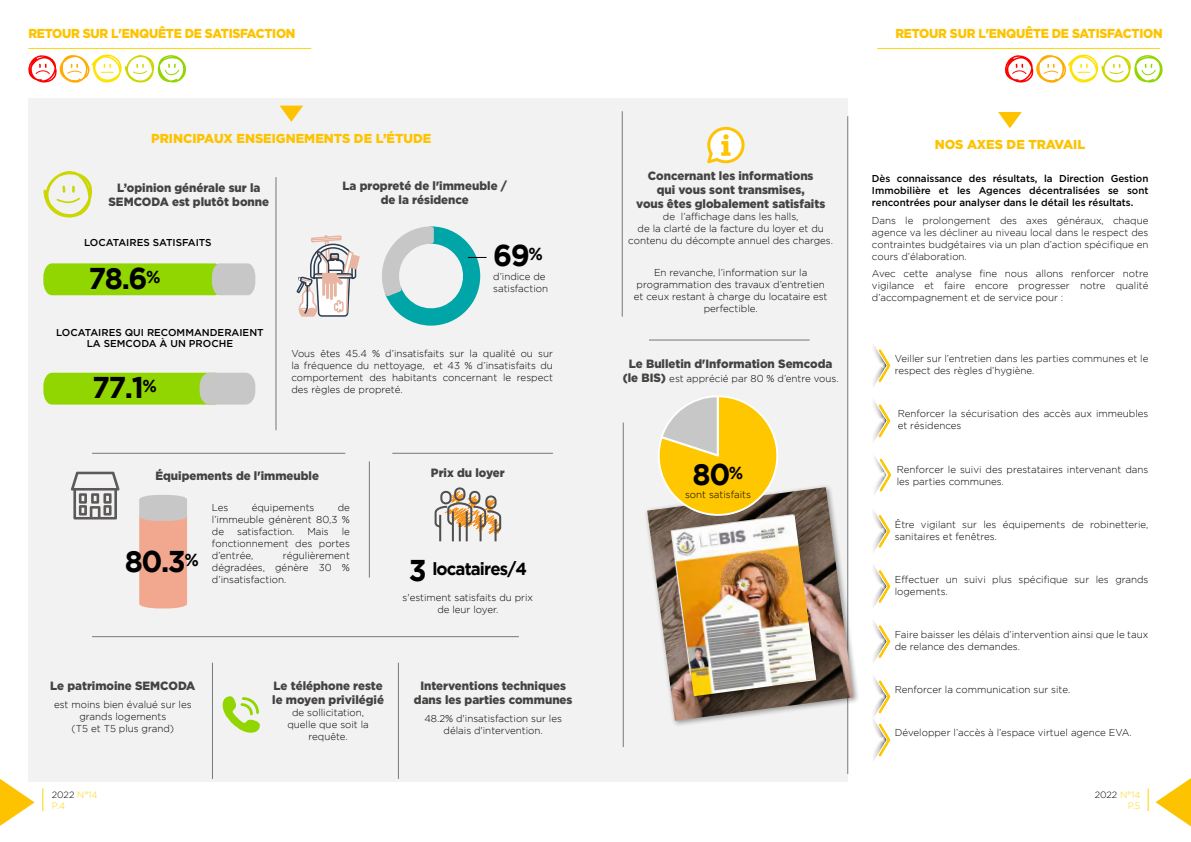
<style>
.page{position:relative;width:1191px;height:842px;background:#fff}
.page>*{position:absolute;margin:0;border:0;box-sizing:border-box;transform-origin:0 0}
.t1{font:700 30px "Gotham";letter-spacing:-.05em;color:#000;scale:.96 1}
.t2{font:700 17.5px "Gotham";letter-spacing:-.05em;color:#000;scale:.96 1}
.t3{font:900 13px "Gotham";letter-spacing:-.02em;color:#fdc300;scale:.94 1}
.t4{font:900 13px "Gotham";color:#fdc300}
.t5{font:900 12px/14px "Gotham";color:#454342;text-align:center;scale:.96 1}
.t6{font:300 10px/12px "Gotham";color:#000}
.t7{font:500 10px/12px "Gotham";color:#000;text-align:center}
.t8{font:300 9.1px/11px "Gotham";color:#ffd309}
.s1{font-weight:900;font-size:12px;color:#454342}
.s2{font-size:30px}
.s3{color:#000}
</style>
<div class="page">
<div style="left:28px;top:99px;width:820px;height:683px;background:#f2f2f2"></div>
<hr style="left:28px;top:48px;width:283px;height:1px;background:#ffd309">
<hr style="left:877px;top:48px;width:283px;height:1px;background:#ffd309">
<svg style="left:28px;top:54px;width:158px;height:29px"></svg>
<svg style="left:1005px;top:54px;width:157px;height:29px"></svg>
<svg style="left:43px;top:171px;width:49px;height:46px"></svg>
<svg style="left:280px;top:106px;width:23px;height:16px"></svg>
<svg style="left:998px;top:112px;width:23px;height:16px"></svg>
<hr style="left:275px;top:177px;width:1px;height:253px;background:#73797c">
<hr style="left:847px;top:116px;width:1px;height:658px;background:#73797c">
<hr style="left:212px;top:663px;width:1px;height:116px;background:#73797c">
<hr style="left:398px;top:663px;width:1px;height:116px;background:#73797c">
<hr style="left:369px;top:461px;width:1px;height:117px;background:#73797c">
<hr style="left:92px;top:453px;width:253px;height:1px;background:#73797c">
<hr style="left:392px;top:453px;width:161px;height:1px;background:#73797c">
<hr style="left:649px;top:339px;width:160px;height:1px;background:#73797c">
<hr style="left:92px;top:636px;width:427px;height:1px;background:#73797c">
<svg style="left:139px;top:495px;width:48px;height:113px;background:#e8af9c"></svg>
<svg style="left:43px;top:373px;width:212px;height:32px;background:#a0d337"></svg>
<svg style="left:43px;top:263px;width:212px;height:32px;background:#9dd32c"></svg>
<svg style="left:296px;top:235px;width:64px;height:82px"></svg>
<svg style="left:382px;top:226px;width:104px;height:100px"></svg>
<svg style="left:71px;top:472px;width:48px;height:47px"></svg>
<svg style="left:434px;top:487px;width:68px;height:55px"></svg>
<svg style="left:222px;top:696px;width:38px;height:37px"></svg>
<svg style="left:707px;top:127px;width:37px;height:36px"></svg>
<div style="left:644px;top:484px;width:216px;height:244px;background:#000;opacity:.4"></div>
<img style="left:647px;top:487px;width:206px;height:234px">
<img style="left:672px;top:515px;width:144px;height:181px">
<svg style="left:657px;top:396px;width:122px;height:121px"></svg>
<svg style="left:873px;top:344px;width:18px;height:43px"></svg>
<svg style="left:873px;top:399px;width:18px;height:43px"></svg>
<svg style="left:874px;top:456px;width:18px;height:39px"></svg>
<svg style="left:873px;top:510px;width:18px;height:42px"></svg>
<svg style="left:873px;top:565px;width:18px;height:43px"></svg>
<svg style="left:873px;top:620px;width:18px;height:43px"></svg>
<svg style="left:873px;top:675px;width:18px;height:86px"></svg>
<hr style="left:622px;top:111px;width:1px;height:206px;background:#73797c">
<hr style="left:623px;top:423px;width:1px;height:324px;background:#73797c">
<svg style="left:43px;top:788px;width:1px;height:23px"></svg>
<svg style="left:1147px;top:788px;width:1px;height:23px"></svg>
<svg style="left:0;top:779px;width:35px;height:47px"></svg>
<svg style="left:1155px;top:778px;width:36px;height:48px"></svg>
<h3 class="t3" style="left:28px;top:26px;width:286px">RETOUR SUR L'ENQUÊTE DE SATISFACTION</h3>
<h3 class="t3" style="left:895px;top:26px;width:286px">RETOUR SUR L'ENQUÊTE DE SATISFACTION</h3>
<h3 class="t4" style="left:151px;top:130px;width:282px">PRINCIPAUX ENSEIGNEMENTS DE L’ÉTUDE</h3>
<p class="t5" style="left:108px;top:181px;width:169px">L’opinion générale sur la<br>SEMCODA est plutôt bonne</p>
<p class="t7" style="left:84px;top:236px;width:129px">LOCATAIRES SATISFAITS</p>
<h1 class="t1" style="left:89px;top:261px;width:76px">78.6<sup>%</sup></h1>
<p class="t7" style="left:56px;top:327px;width:209px;line-height:11px">LOCATAIRES QUI RECOMMANDERAIENT<br>LA SEMCODA À UN PROCHE</p>
<h1 class="t1" style="left:92px;top:370px;width:69px">77.1<sup>%</sup></h1>
<p class="t5" style="left:342px;top:179px;width:173px">La propreté de l'immeuble / de la résidence</p>
<p class="t5" style="left:636px;top:168px;width:198px">Concernant les informations<br>qui vous sont transmises,<br>vous êtes globalement satisfaits</p>
<p class="t6" style="left:628px;top:210px;width:206px;text-align:center">de l’affichage dans les halls,<br>de la clarté de la facture du loyer et du contenu du décompte annuel des charges.</p>
<p class="t6" style="left:634px;top:266px;width:195px;text-align:center">En revanche, l’information sur la programmation des travaux d’entretien et ceux restant à charge du locataire est perfectible.</p>
<h1 class="t1" style="left:493px;top:238px;width:53px">69<sup>%</sup></h1>
<p class="t6" style="left:493px;top:270px;width:56px">d’indice de satisfaction</p>
<p class="t6" style="left:291px;top:347px;width:263px;text-align:justify">Vous êtes 45.4 % d’insatisfaits sur la qualité ou sur la fréquence du nettoyage, et 43 % d’insatisfaits du comportement des habitants concernant le respect des règles de propreté.</p>
<p class="t5" style="left:629px;top:356px;width:213px">Le Bulletin d'Information Semcoda</p>
<p class="t6" style="left:622px;top:372px;width:217px"><span class="s1">(le BIS)</span> est apprécié par 80 % d’entre vous.</p>
<p class="t5" style="left:155px;top:469px;width:172px">Équipements de l'immeuble</p>
<p class="t5" style="left:431px;top:466px;width:78px">Prix du loyer</p>
<h1 class="t1" style="left:125px;top:544px;width:79px">80.3<sup>%</sup></h1>
<p class="t6" style="left:212px;top:502px;width:139px;text-align:justify;text-indent:126px">de l’immeuble génèrent 80,3 % de</p>
<p class="t6" style="left:212px;top:502px;width:18px">Les</p>
<p class="t6" style="left:252px;top:502px;width:64px">équipements</p>
<p class="t6" style="left:237px;top:526px;width:59px">satisfaction.</p>
<p class="t6" style="left:307px;top:526px;width:23px">Mais</p>
<p class="t6" style="left:212px;top:526px;width:139px;text-align:justify;text-indent:130px">le fonctionnement des portes d’entrée,</p>
<p class="t6" style="left:212px;top:550px;width:139px;text-align:justify;text-indent:71px">régulièrement dégradées, génère 30 % d’insatisfaction.</p>
<h2 class="t2" style="left:409px;top:559px;width:125px"><span class="s2">3</span> locataires/4</h2>
<p class="t6" style="left:402px;top:591px;width:132px;text-align:center">s'estiment satisfaits du prix de leur loyer.</p>
<p class="t5" style="left:50px;top:679px;width:153px">Le patrimoine SEMCODA</p>
<p class="t6" style="left:54px;top:698px;width:139px;text-align:center">est moins bien évalué sur les grands logements<br>(T5 et T5 plus grand)</p>
<p class="t5" style="left:272px;top:679px;width:118px;text-align:left">Le téléphone reste le moyen privilégié</p>
<p class="t6" style="left:287px;top:707px;width:83px;text-align:center">de sollicitation, quelle que soit la requête.</p>
<p class="t5" style="left:414px;top:679px;width:167px">Interventions techniques dans les parties communes</p>
<p class="t6" style="left:424px;top:712px;width:139px;text-align:center">48.2% d'insatisfaction sur les délais d'intervention.</p>
<h1 class="t1" style="left:692px;top:457px;width:54px">80<sup>%</sup></h1>
<p class="t6" style="left:685px;top:488px;width:67px">sont satisfaits</p>
<h3 class="t4" style="left:934px;top:137px;width:152px">NOS AXES DE TRAVAIL</h3>
<p class="t7" style="left:872px;top:172px;width:278px;text-align:justify">Dès connaissance des résultats, la Direction Gestion Immobilière et les Agences décentralisées se sont rencontrées pour analyser dans le détail les résultats.</p>
<p class="t6" style="left:872px;top:214px;width:278px;text-align:justify">Dans le prolongement des axes généraux, chaque agence va les décliner au niveau local dans le respect des contraintes budgétaires via un plan d’action spécifique en cours d’élaboration.</p>
<p class="t6" style="left:872px;top:268px;width:278px;text-align:justify">Avec cette analyse fine nous allons renforcer notre vigilance et faire encore progresser notre qualité d’accompagnement et de service pour :</p>
<p class="t6" style="left:894px;top:352px;width:255px">Veiller sur l’entretien dans les parties communes et le respect des règles d’hygiène.</p>
<p class="t6" style="left:897px;top:408px;width:252px">Renforcer la sécurisation des accès aux immeubles et résidences</p>
<p class="t6" style="left:896px;top:463px;width:253px">Renforcer le suivi des prestataires intervenant dans les parties communes.</p>
<p class="t6" style="left:894px;top:518px;width:255px">Être vigilant sur les équipements de robinetterie, sanitaires et fenêtres.</p>
<p class="t6" style="left:894px;top:573px;width:255px">Effectuer un suivi plus spécifique sur les grands logements.</p>
<p class="t6" style="left:894px;top:628px;width:255px">Faire baisser les délais d’intervention ainsi que le taux de relance des demandes.</p>
<p class="t6" style="left:894px;top:684px;width:177px">Renforcer la communication sur site.</p>
<p class="t6" style="left:894px;top:727px;width:239px">Développer l’accès à l’espace virtuel agence EVA.</p>
<p class="t8" style="left:52px;top:789px;width:47px"><span class="s3">2022</span> N°14<br>P.4</p>
<p class="t8" style="left:1094px;top:789px;width:47px;text-align:right"><span class="s3">2022</span> N°14<br>P.5</p>
</div>
